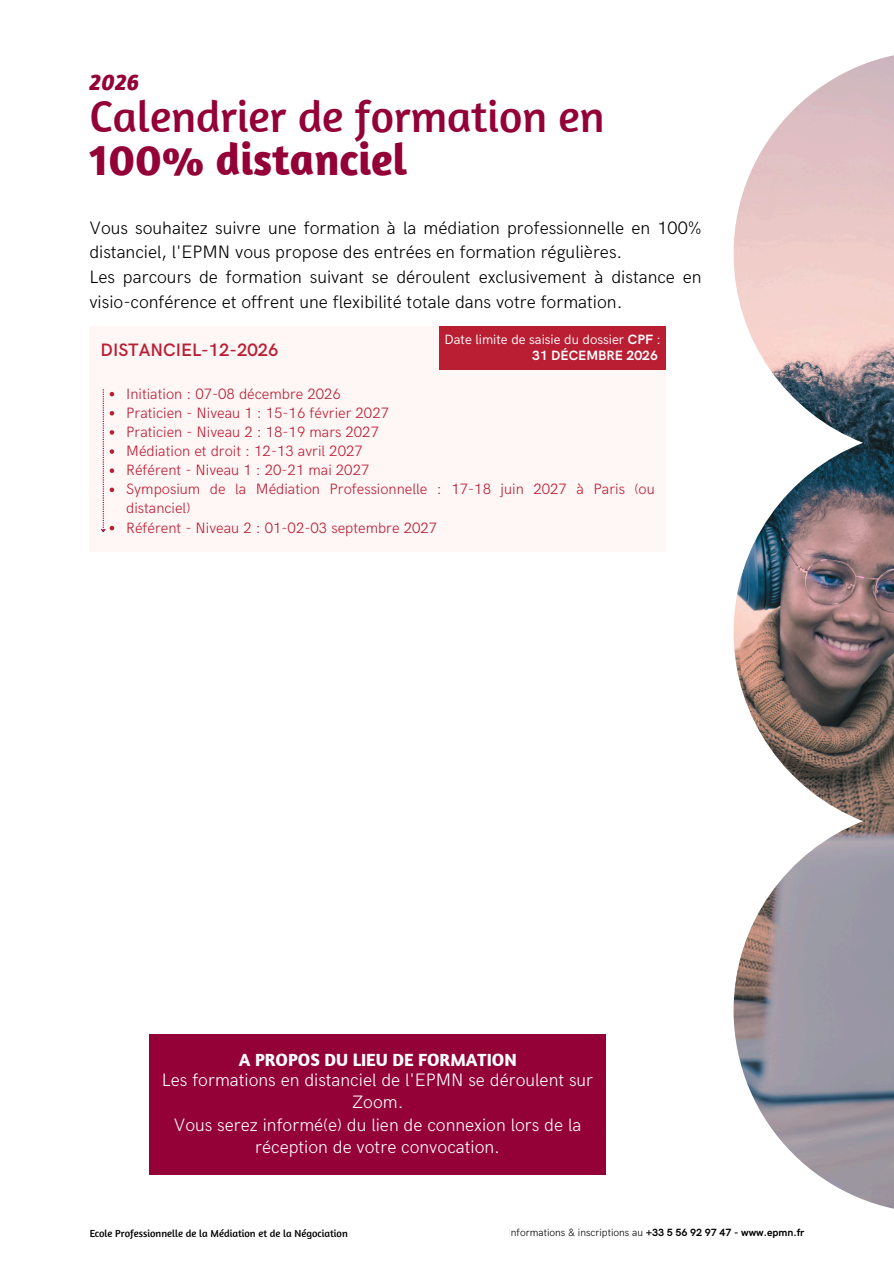
<style>
.page{position:relative;width:894px;height:1264px;background:#fff}
.page>*{position:absolute;margin:0;border:0;box-sizing:border-box;transform-origin:0 0}
.t1{font:45px "Amaranth";color:#930137}
.t2{font:700 45px "Amaranth";color:#930137}
.t3{font:italic 700 24px "Amaranth";color:#930137}
.t4{font:300 18px/24.8px "HK Grotesk";color:#000}
.t5{font:300 18px/22.5px "HK Grotesk";color:#fefefe;text-align:center}
.t6{font:700 18px "Amaranth";color:#fefefe}
.t7{font:600 18px "HK Grotesk";color:#ba1e33}
.t8{font:300 15px/19.2px "HK Grotesk";color:#ba1e33}
.t9{font:13.5px/15.8px "HK Grotesk";color:#fff;text-align:right}
.t10{font:300 10.5px "HK Grotesk";color:#000}
.t11{font:10.5px "Amaranth";color:#000}
.s1{font-weight:700}
</style>
<div class="page">
<div style="left:149px;top:1034px;width:457px;height:140px;background:#930137"></div>
<img style="left:733px;top:55px;width:160px;height:1154px">
<div style="left:89px;top:326px;width:576px;height:226px;background:#fff6f6"></div>
<svg style="left:101px;top:389px;width:13px;height:144px"></svg>
<div style="left:439px;top:326px;width:227px;height:44px;background:#ba1e33"></div>
<h2 class="t3" style="left:89px;top:67px;width:51px">2026</h2>
<h1 class="t1" style="left:89px;top:88px;width:516px">Calendrier de formation en</h1>
<h1 class="t2" style="left:89px;top:131px;width:319px">100% distanciel</h1>
<p class="t4" style="left:89px;top:216px;width:613px">Vous souhaitez suivre une formation à la médiation professionnelle en 100% distanciel, l'EPMN vous propose des entrées en formation régulières.<br>Les parcours de formation suivant se déroulent exclusivement à distance en visio-conférence et offrent une flexibilité totale dans votre formation.</p>
<p class="t9" style="left:444px;top:332px;width:218px">Date limite de saisie du dossier <span class="s1">CPF</span> :<br><span class="s1">31 DÉCEMBRE 2026</span></p>
<p class="t7" style="left:101px;top:339px;width:179px">DISTANCIEL-12-2026</p>
<p class="t8" style="left:126px;top:384px;width:530px">Initiation : 07-08 décembre 2026<br>Praticien - Niveau 1 : 15-16 février 2027<br>Praticien - Niveau 2 : 18-19 mars 2027<br>Médiation et droit : 12-13 avril 2027<br>Référent - Niveau 1 : 20-21 mai 2027<br>Symposium de la Médiation Professionnelle : 17-18 juin 2027 à Paris (ou distanciel)<br>Référent - Niveau 2 : 01-02-03 septembre 2027</p>
<p class="t6" style="left:239px;top:1048px;width:279px">A PROPOS DU LIEU DE FORMATION</p>
<p class="t5" style="left:162px;top:1069px;width:433px">Les formations en distanciel de l'EPMN se déroulent sur Zoom.<br>Vous serez informé(e) du lien de connexion lors de la réception de votre convocation.</p>
<p class="t11" style="left:89px;top:1226px;width:260px">Ecole Professionnelle de la Médiation et de la Négociation</p>
<p class="t10" style="left:508px;top:1226px;width:298px">Informations &amp; inscriptions au <span class="s1">+33 5 56 92 97 47 - www.epmn.fr</span></p>
</div>
